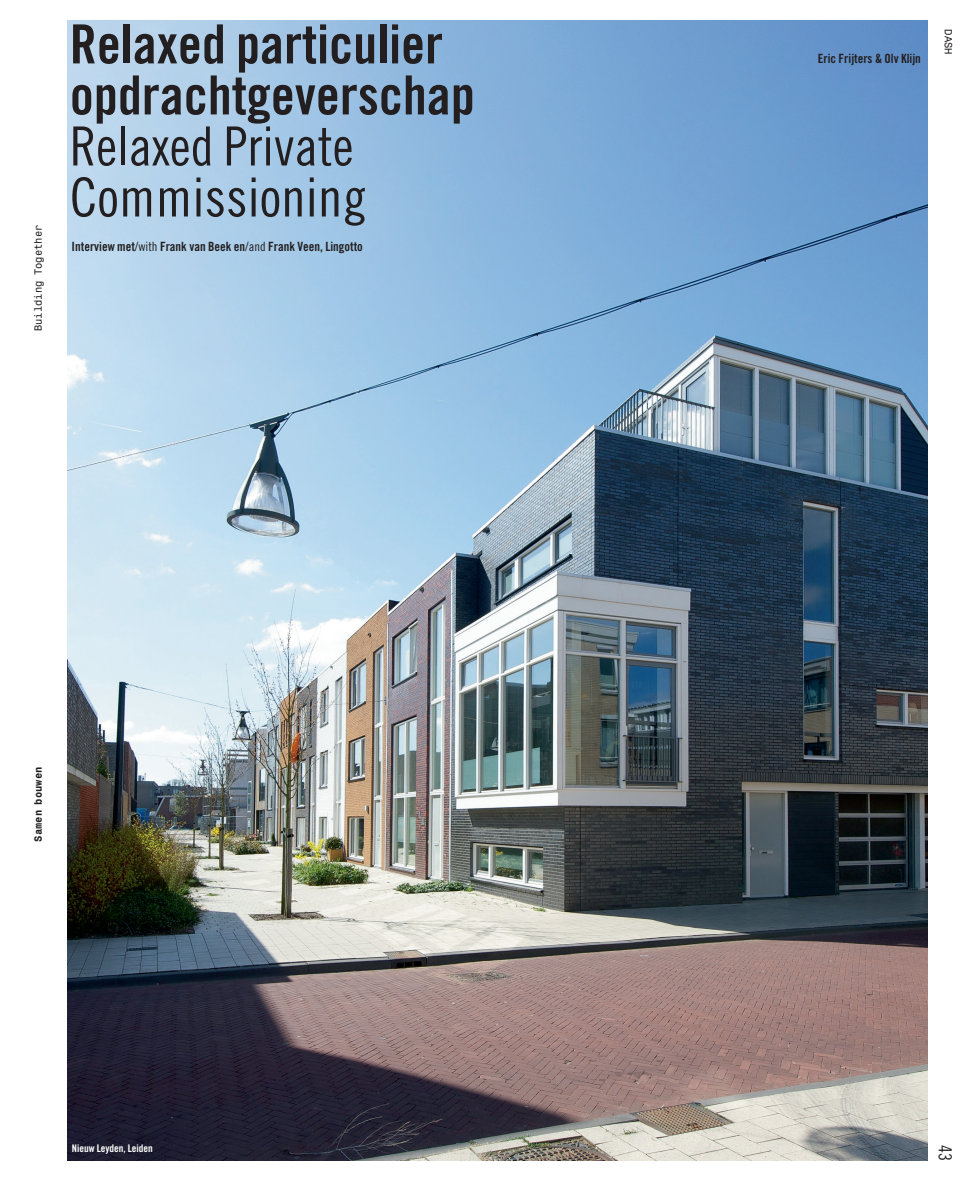
<style>
.page{position:relative;width:978px;height:1190px;background:#fff}
.page>*{position:absolute;margin:0;border:0;box-sizing:border-box;transform-origin:0 0}
.t1{font:54px/51px "Trade Gothic LT Bold Cond Twenty";color:#231f20}
.t2{font:54px/51px "Trade Gothic LT Cond Eighteen";color:#231f20}
.t3{font:18px "Trade Gothic LT Cond Eighteen";color:#231f20}
.t4{font:12.75px "Trade Gothic LT Bold Cond Twenty";color:#231f20}
.t5{font:10.5px "Monospace 821 BT";color:#231f20}
.t6{font:10.5px "Trade Gothic LT Bold Cond Twenty";color:#fff}
.t7{font:700 10.5px "Monospace 821 BT";color:#231f20}
.s1{font-family:"Trade Gothic LT Cond Eighteen"}
</style>
<div class="page">
<img style="left:68px;top:21px;width:859px;height:1139px">
<p class="t5" style="left:32px;top:331px;width:108px;rotate:-90deg">Building Together</p>
<h1 class="t1" style="left:70px;top:18px;width:406px">Relaxed particulier opdrachtgeverschap</h1>
<h1 class="t2" style="left:70px;top:120px;width:298px">Relaxed Private<br>Commissioning</h1>
<p class="t4" style="left:72px;top:238px;width:293px">Interview met<span class="s1">/with</span> Frank van Beek en<span class="s1">/and</span> Frank Veen, Lingotto</p>
<p class="t7" style="left:32px;top:842px;width:76px;rotate:-90deg">Samen bouwen</p>
<p class="t6" style="left:72px;top:1142px;width:82px">Nieuw Leyden, Leiden</p>
<p class="t4" style="left:817px;top:51px;width:105px">Eric Frijters &amp; Olv Klijn</p>
<p class="t5" style="left:954px;top:29px;width:27px;rotate:90deg">DASH</p>
<h2 class="t3" style="left:955px;top:1144px;width:17px;rotate:90deg">43</h2>
</div>
